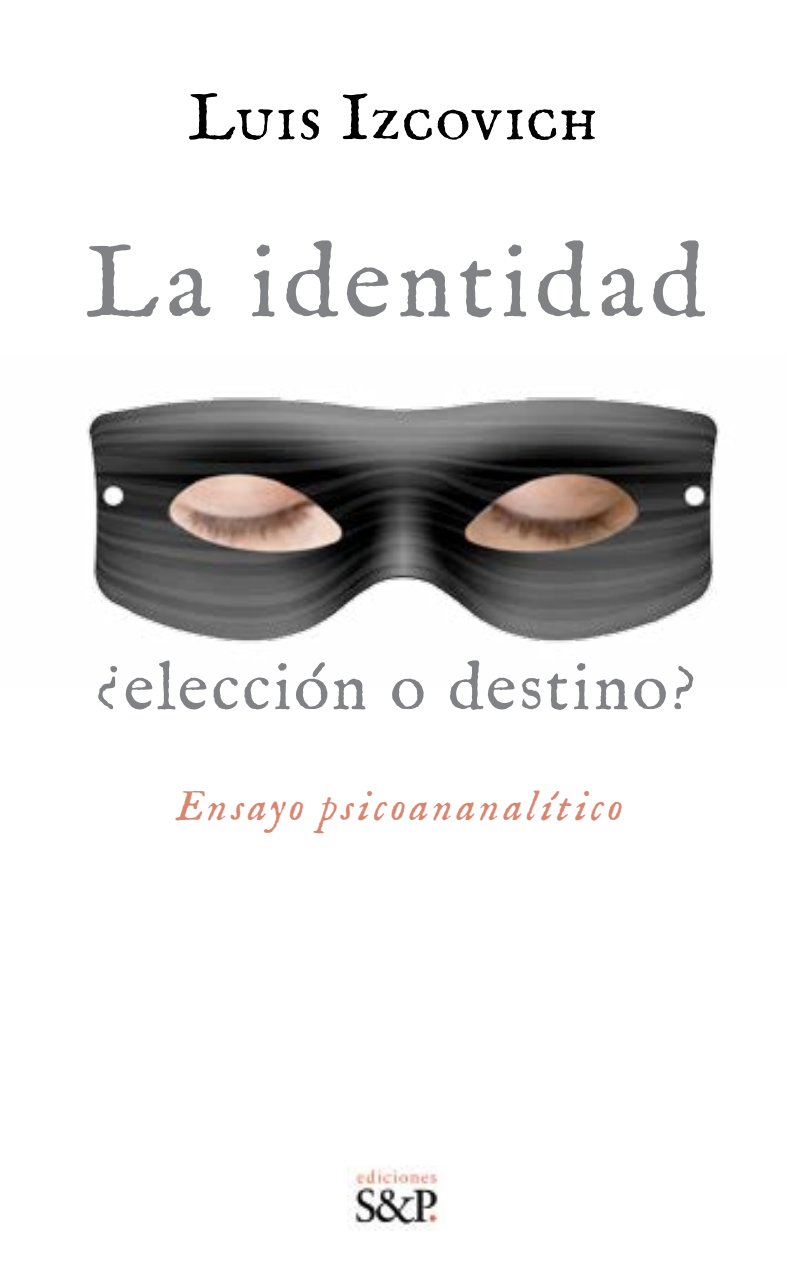
<style>
.page{position:relative;width:798px;height:1276px;background:#fff}
.page>*{position:absolute;margin:0;border:0;box-sizing:border-box;transform-origin:0 0}
.t1{font:87.52px "IM FELL English Roman";letter-spacing:.07em;color:#808285}
.t2{font:56.25px "IM FELL English Roman";letter-spacing:.045em;color:#808285}
.t3{font:56.25px "IM FELL English Roman SC";letter-spacing:.025em;color:#000}
.t4{font:36px "IM FELL English Italic";letter-spacing:.115em;color:#d98671}
</style>
<div class="page">
<img style="left:347px;top:1165px;width:94px;height:65px">
<img style="left:86px;top:392px;width:634px;height:252px">
<h2 class="t3" style="left:189px;top:80px;width:409px">Luis Izcovich</h2>
<h1 class="t1" style="left:87px;top:224px;width:619px">La identidad</h1>
<h2 class="t2" style="left:95px;top:650px;width:602px">¿elección o destino?</h2>
<p class="t4" style="left:173px;top:782px;width:447px">Ensayo psicoananalítico</p>
</div>
